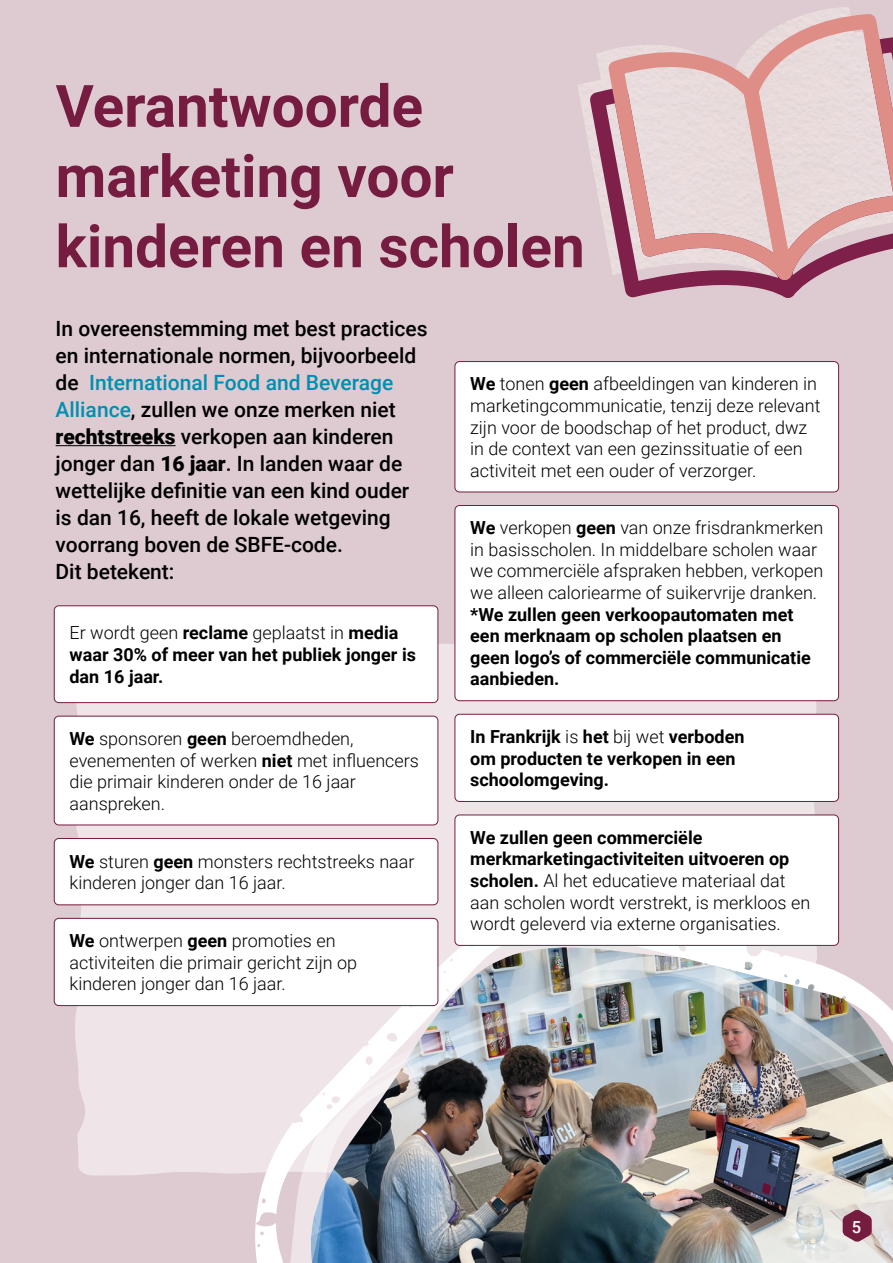
<style>
.page{position:relative;width:893px;height:1263px;background:#decbd1}
.page>*{position:absolute;margin:0;border:0;box-sizing:border-box;transform-origin:0 0}
.t1{font:700 58.5px/70.2px "Roboto";color:#761c41}
.t2{font:500 21px/27px "Roboto";color:#000}
.t3{font:300 18px/21.6px "Roboto";color:#000}
.t4{font:700 18px/21.6px "Roboto";color:#000}
.t5{font:500 16.5px "Roboto";color:#fff}
.s1{color:#008fb0}
.s2{font-weight:900}
.s3{font-weight:300}
.s4{font-weight:700}
</style>
<div class="page">
<svg style="left:578px;top:53px;width:21px;height:146px"></svg>
<svg style="left:599px;top:45px;width:137px;height:253px"></svg>
<svg style="left:736px;top:7px;width:157px;height:291px"></svg>
<svg style="left:74px;top:641px;width:747px;height:534px;background:#ecdfe4"></svg>
<hr style="left:56px;top:445px;width:120px;height:1px;background:#000">
<img style="left:255px;top:908px;width:638px;height:355px">
<div style="left:54px;top:606px;width:384px;height:97px;background:#fff;border-radius:5px"></div>
<div style="left:54px;top:605px;width:384px;height:98px;border:1px solid #761c41;border-radius:5px"></div>
<div style="left:54px;top:918px;width:384px;height:87px;background:#fff;border-radius:5px"></div>
<div style="left:54px;top:918px;width:384px;height:88px;border:1px solid #761c41;border-radius:5px"></div>
<div style="left:54px;top:716px;width:384px;height:109px;background:#fff;border-radius:5px"></div>
<div style="left:54px;top:716px;width:384px;height:109px;border:1px solid #761c41;border-radius:5px"></div>
<div style="left:455px;top:362px;width:384px;height:130px;background:#fff;border-radius:5px"></div>
<div style="left:455px;top:361px;width:384px;height:131px;border:1px solid #761c41;border-radius:5px"></div>
<div style="left:455px;top:505px;width:384px;height:196px;background:#fff;border-radius:5px"></div>
<div style="left:455px;top:505px;width:384px;height:196px;border:1px solid #761c41;border-radius:5px"></div>
<div style="left:455px;top:714px;width:384px;height:87px;background:#fff;border-radius:5px"></div>
<div style="left:455px;top:714px;width:384px;height:88px;border:1px solid #761c41;border-radius:5px"></div>
<div style="left:455px;top:815px;width:384px;height:130px;background:#fff;border-radius:5px"></div>
<div style="left:455px;top:815px;width:384px;height:131px;border:1px solid #761c41;border-radius:5px"></div>
<div style="left:54px;top:838px;width:384px;height:67px;background:#fff;border-radius:5px"></div>
<div style="left:54px;top:838px;width:384px;height:67px;border:1px solid #761c41;border-radius:5px"></div>
<p class="t1" style="left:56px;top:69px;width:531px">Verantwoorde marketing voor kinderen en scholen</p>
<p class="t2" style="left:56px;top:314px;width:373px">In overeenstemming met best practices en internationale normen, bijvoorbeeld de <span class="s1">International Food and Beverage Alliance</span>, zullen we onze merken niet <span class="s2">rechtstreeks</span> verkopen aan kinderen jonger dan <span class="s2">16 jaar</span>. In landen waar de wettelijke definitie van een kind ouder is dan 16, heeft de lokale wetgeving voorrang boven de SBFE-code.</p>
<p class="t2" style="left:56px;top:557px;width:120px">Dit betekent:</p>
<p class="t4" style="left:70px;top:621px;width:348px"><span class="s3">Er wordt geen</span> reclame <span class="s3">geplaatst in</span> media waar 30% of meer van het publiek jonger is dan 16 jaar.</p>
<p class="t3" style="left:70px;top:727px;width:351px"><span class="s4">We</span> sponsoren <span class="s4">geen</span> beroemdheden, evenementen of werken <span class="s4">niet</span> met influencers die primair kinderen onder de 16 jaar aanspreken.</p>
<p class="t3" style="left:70px;top:850px;width:347px"><span class="s4">We</span> sturen <span class="s4">geen</span> monsters rechtstreeks naar kinderen jonger dan 16 jaar.</p>
<p class="t3" style="left:70px;top:929px;width:289px"><span class="s4">We</span> ontwerpen <span class="s4">geen</span> promoties en activiteiten die primair gericht zijn op kinderen jonger dan 16 jaar.</p>
<p class="t3" style="left:470px;top:372px;width:352px"><span class="s4">We</span> tonen <span class="s4">geen</span> afbeeldingen van kinderen in marketingcommunicatie, tenzij deze relevant zijn voor de boodschap of het product, dwz in de context van een gezinssituatie of een activiteit met een ouder of verzorger.</p>
<p class="t3" style="left:470px;top:516px;width:355px"><span class="s4">We</span> verkopen <span class="s4">geen</span> van onze frisdrankmerken in basisscholen. In middelbare scholen waar we commerciële afspraken hebben, verkopen we alleen caloriearme of suikervrije dranken. <span class="s4">*We zullen geen verkoopautomaten met een merknaam op scholen plaatsen en geen logo’s of commerciële communicatie aanbieden.</span></p>
<p class="t4" style="left:470px;top:725px;width:276px">In Frankrijk <span class="s3">is</span> het <span class="s3">bij wet</span> verboden om producten te verkopen in een schoolomgeving.</p>
<p class="t3" style="left:470px;top:826px;width:342px"><span class="s4">We zullen geen commerciële merkmarketingactiviteiten uitvoeren op scholen.</span> Al het educatieve materiaal dat aan scholen wordt verstrekt, is merkloos en wordt geleverd via externe organisaties.</p>
<p class="t5" style="left:852px;top:1215px;width:11px">5</p>
</div>
